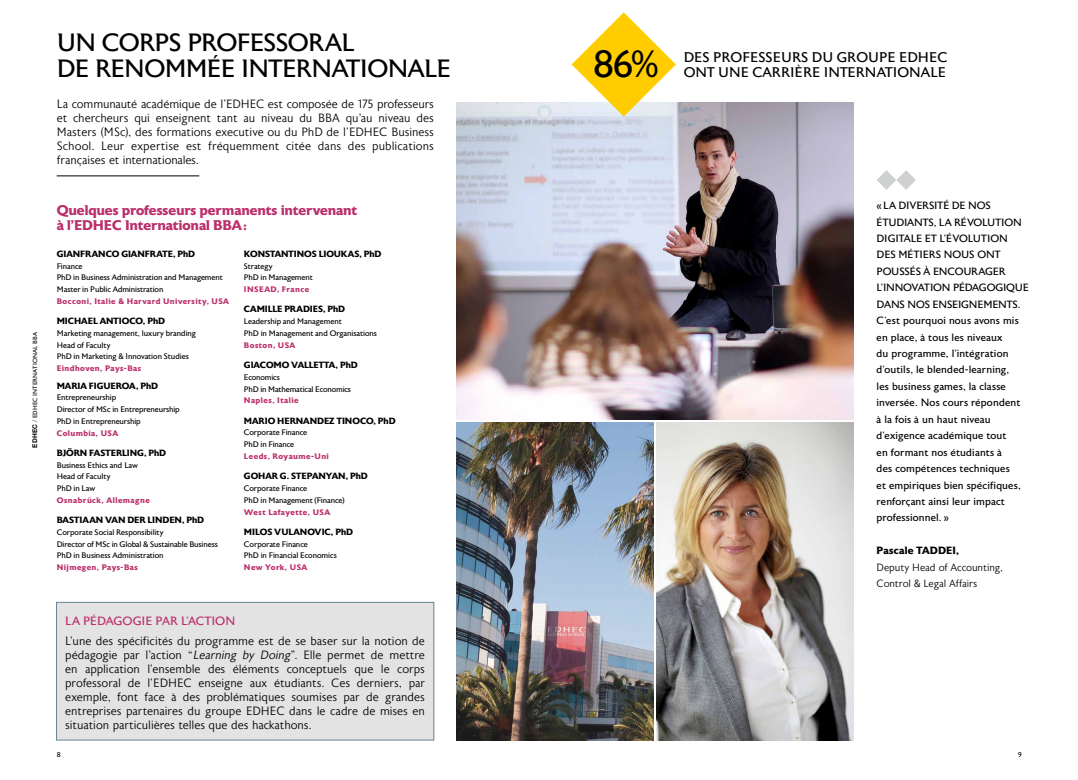
<style>
.page{position:relative;width:1078px;height:780px;background:#fff}
.page>*{position:absolute;margin:0;border:0;box-sizing:border-box;transform-origin:0 0}
.t1{font:38px "Astoria";color:#000}
.t2{font:25px/26px "Astoria";letter-spacing:-.025em;color:#000}
.t3{font:700 14px/15px "Astoria";color:#bb2f6b}
.t4{font:14px/15px "Astoria";color:#000}
.t5{font:300 12px/14px "Astoria";letter-spacing:-.015em;color:#000;text-align:justify}
.t6{font:12px "Astoria";letter-spacing:-.01em;color:#bb2f6b}
.t7{font:10.5px/16.4px "Astoria";letter-spacing:-.005em;color:#000}
.t8{font:300 10.5px/16.4px "Astoria";letter-spacing:-.02em;color:#000}
.t9{font:700 10.5px "Astoria";color:#000}
.t10{font:700 9px "Astoria";letter-spacing:-.005em;color:#000}
.t11{font:8px/11.7px "Astoria";letter-spacing:-.015em;color:#000}
.t12{font:700 8px "Astoria";letter-spacing:.05em;color:#bb2f6b}
.t13{font:7px "Astoria";color:#000}
.t14{font:6px "Astoria";letter-spacing:.015em;color:#000}
.s1{font-family:"Helvetica Neue LT Std";font-weight:700;font-size:6.5px}
.s2{font-family:"Helvetica Neue";font-weight:300;font-size:6.5px}
.s3{font-style:italic}
</style>
<div class="page">
<hr style="left:57px;top:176px;width:142px;height:1px;background:#000">
<svg style="left:877px;top:170px;width:38px;height:20px"></svg>
<img style="left:456px;top:102px;width:397px;height:318px">
<img style="left:456px;top:422px;width:197px;height:318px">
<img style="left:656px;top:422px;width:197px;height:318px">
<svg style="left:571px;top:12px;width:104px;height:105px"></svg>
<div style="left:56px;top:602px;width:378px;height:138px;background:#e3e3e3"></div>
<div style="left:56px;top:602px;width:378px;height:138px;border:1px solid #658695"></div>
<p class="t14" style="left:32px;top:448px;width:117px;rotate:-90deg"><span class="s1">EDHEC</span> <span class="s2">/</span> EDHEC international bba</p>
<h2 class="t2" style="left:57px;top:30px;width:393px">un corps professoral<br>de renommée internationale</h2>
<p class="t5" style="left:57px;top:98px;width:379px">La communauté académique de l'EDHEC est composée de 175 professeurs et chercheurs qui enseignent tant au niveau du BBA qu’au niveau des Masters (MSc), des formations executive ou du PhD de l’EDHEC Business School. Leur expertise est fréquemment citée dans des publications françaises et internationales.</p>
<p class="t3" style="left:57px;top:203px;width:302px">Quelques professeurs permanents intervenant à l’EDHEC</p>
<p class="t3" style="left:125px;top:218px;width:97px">International BBA</p>
<p class="t3" style="left:243px;top:218px;width:5px">:</p>
<p class="t10" style="left:57px;top:248px;width:8px">GIANFRANCO</p>
<p class="t10" style="left:121px;top:248px;width:7px">GIANFRAT</p>
<p class="t10" style="left:168px;top:248px;width:29px">e, PhD</p>
<p class="t11" style="left:57px;top:260px;width:168px">Finance<br>PhD in Business Administration and Management<br>Master in Public Administration</p>
<p class="t12" style="left:57px;top:296px;width:162px">Bocconi, Italie &amp; Harvard University, USA</p>
<p class="t10" style="left:57px;top:316px;width:51px">Michael ANTIOCO</p>
<p class="t10" style="left:143px;top:316px;width:23px">, PhD</p>
<p class="t11" style="left:57px;top:327px;width:141px">Marketing management, luxury branding<br>Head of Faculty<br>PhD in M arketing &amp; I nnovation Studies</p>
<p class="t12" style="left:57px;top:363px;width:86px">Eindhoven, Pays-Bas</p>
<p class="t10" style="left:57px;top:380px;width:8px">MARIA</p>
<p class="t10" style="left:89px;top:380px;width:7px">FIGUEROA</p>
<p class="t10" style="left:136px;top:380px;width:23px">, PhD</p>
<p class="t11" style="left:57px;top:392px;width:124px">Entrepreneurship<br>Director of MSc in Entrepreneurship<br>PhD in Entrepreneurship</p>
<p class="t12" style="left:57px;top:428px;width:51px">Columbia, USA</p>
<p class="t10" style="left:57px;top:447px;width:39px">Björn FASTERLING</p>
<p class="t10" style="left:144px;top:447px;width:23px">, PhD</p>
<p class="t11" style="left:57px;top:459px;width:83px">Business Ethics and Law<br>Head of Faculty<br>PhD in Law</p>
<p class="t12" style="left:57px;top:495px;width:95px">Osnabrück, Allemagne</p>
<p class="t10" style="left:57px;top:514px;width:57px">Bastiaan VAN</p>
<p class="t10" style="left:127px;top:514px;width:8px">DER</p>
<p class="t10" style="left:147px;top:514px;width:7px">LINDEN</p>
<p class="t10" style="left:182px;top:514px;width:23px">, PhD</p>
<p class="t11" style="left:57px;top:526px;width:163px">Corporate Social Responsibility<br>Director of MSc in Global &amp; Sustainable Business<br>PhD in Business Administration</p>
<p class="t12" style="left:57px;top:562px;width:83px">Nijmegen, Pays-Bas</p>
<p class="t10" style="left:244px;top:248px;width:14px">KONSTANTINOS</p>
<p class="t10" style="left:319px;top:248px;width:7px">LIOU</p>
<p class="t10" style="left:341px;top:248px;width:42px">KAS , PhD</p>
<p class="t11" style="left:244px;top:260px;width:70px">Strategy<br>PhD in Management</p>
<p class="t12" style="left:244px;top:285px;width:7px">INSEAD</p>
<p class="t12" style="left:277px;top:285px;width:34px">, France</p>
<p class="t10" style="left:244px;top:304px;width:102px">Camille Pradies, PhD</p>
<p class="t11" style="left:244px;top:316px;width:135px">Leadership and Management<br>PhD in Management and Organisations</p>
<p class="t12" style="left:244px;top:340px;width:41px">Boston, USA</p>
<p class="t10" style="left:244px;top:359px;width:54px">Giacomo VALLETTA</p>
<p class="t10" style="left:335px;top:359px;width:23px">, PhD</p>
<p class="t11" style="left:244px;top:371px;width:109px">Economics<br>PhD in M athematical Economics</p>
<p class="t12" style="left:244px;top:396px;width:56px">Naples, Italie</p>
<p class="t10" style="left:244px;top:415px;width:153px">Mario Hernandez Tinoco, PhD</p>
<p class="t11" style="left:244px;top:427px;width:65px">Corporate Finance<br>PhD in Finance</p>
<p class="t12" style="left:244px;top:451px;width:86px">Leeds, Royaume-Uni</p>
<p class="t10" style="left:244px;top:471px;width:8px">GOHAR</p>
<p class="t10" style="left:280px;top:471px;width:19px">G. STEPANYAN</p>
<p class="t10" style="left:345px;top:471px;width:23px">, PhD</p>
<p class="t11" style="left:244px;top:482px;width:102px">Corporate Finance<br>PhD in Management (Finance)</p>
<p class="t12" style="left:244px;top:507px;width:76px">West Lafayette, USA</p>
<p class="t10" style="left:244px;top:526px;width:110px">Milos Vulanovic, PhD</p>
<p class="t11" style="left:244px;top:538px;width:94px">Corporate Finance<br>PhD in Financial Economics</p>
<p class="t12" style="left:244px;top:562px;width:53px">New York, USA</p>
<p class="t6" style="left:65px;top:614px;width:171px">La pédagogie par l’action</p>
<p class="t5" style="left:65px;top:634px;width:361px">L’une des spécificités du programme est de se baser sur la notion de pédagogie par l’action “<span class="s3">Learning by Doing</span>". Elle permet de mettre en application l’ensemble des éléments conceptuels que le corps professoral de l’EDHEC enseigne aux étudiants. Ces derniers, par exemple, font face à des problématiques soumises par de grandes entreprises partenaires du groupe EDHEC dans le cadre de mises en situation particulières telles que des hackathons.</p>
<p class="t13" style="left:57px;top:751px;width:5px">8</p>
<h1 class="t1" style="left:592px;top:44px;width:67px">86%</h1>
<p class="t4" style="left:683px;top:50px;width:265px">des professeurs du groupe EDHEC ont une carrière internationale</p>
<p class="t7" style="left:876px;top:198px;width:153px">« La diversité de nos étudiants, la révolution digitale et l’évolution des métiers nous ont poussés à encourager l’innovation pédagogique dans nos enseignements.<br>C’est pourquoi nous avons mis en place, à tous les niveaux<br>du programme, l’intégration d’outils, le blended-learning,<br>les business games, la classe inversée. N os cours répondent à la fois à un haut niveau d’exigence académique tout<br>en formant nos étudiants à<br>des compétences techniques<br>et empiriques bien spécifiques, renforçant ainsi leur impact professionnel. »</p>
<p class="t9" style="left:876px;top:544px;width:48px">Pascale TADDEI</p>
<p class="t9" style="left:956px;top:544px;width:4px">,</p>
<p class="t8" style="left:876px;top:559px;width:128px">Deputy Head of Accounting,<br>Control &amp; Legal Affairs</p>
<p class="t13" style="left:1017px;top:751px;width:5px">9</p>
</div>
